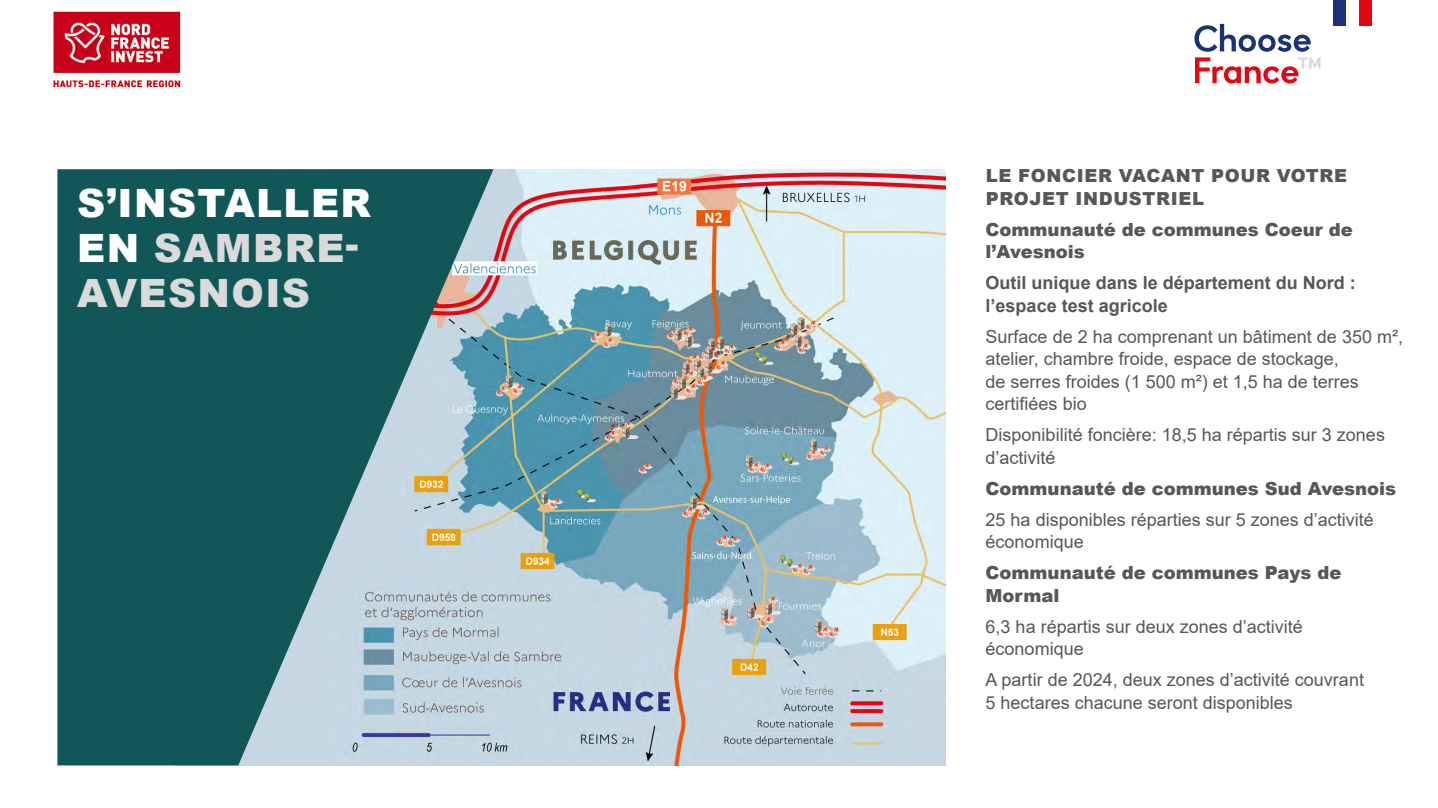
<style>
.page{position:relative;width:1438px;height:808px;background:#fff}
.page>*{position:absolute;margin:0;border:0;box-sizing:border-box;transform-origin:0 0}
.t1{font:900 39px/45px "Arial";letter-spacing:.035em;color:#dadada}
.t2{font:18px/22.5px "Arial";color:#575756}
.t3{font:900 18px/22.5px "Arial";color:#575756}
.t4{font:700 18px/22.5px "Arial";color:#575756}
.t5{font:900 18px/22.5px "Arial";letter-spacing:.035em;color:#575756}
.s1{color:#fff}
</style>
<div class="page">
<img style="left:53px;top:11px;width:128px;height:77px">
<div style="left:1333px;top:0;width:12px;height:26px;background:#1d3176"></div>
<div style="left:1358px;top:0;width:13px;height:26px;background:#e30613"></div>
<svg style="left:1194px;top:24px;width:126px;height:60px"></svg>
<img style="left:493px;top:170px;width:452px;height:595px">
<svg style="left:57px;top:169px;width:436px;height:596px;background:#43797c"></svg>
<p class="t1" style="left:77px;top:179px;width:295px"><span class="s1">S’INSTALLER<br>EN</span> SAMBRE-<br>AVESNOIS</p>
<p class="t5" style="left:985px;top:164px;width:363px">LE FONCIER VACANT POUR VOTRE<br>PROJET INDUSTRIEL</p>
<p class="t3" style="left:985px;top:217px;width:369px">Communauté de communes Coeur de l’Avesnois</p>
<p class="t4" style="left:985px;top:272px;width:372px">Outil unique dans le département du Nord : l’espace test agricole</p>
<p class="t2" style="left:985px;top:325px;width:419px">Surface de 2 ha comprenant un bâtiment de 350 m², atelier, chambre froide, espace de stockage,<br>de serres froides (1 500 m²) et 1,5 ha de terres certifiées bio</p>
<p class="t2" style="left:985px;top:423px;width:401px">Disponibilité foncière: 18,5 ha répartis sur 3 zones d’activité</p>
<p class="t3" style="left:985px;top:476px;width:412px">Communauté de communes Sud Avesnois</p>
<p class="t2" style="left:985px;top:508px;width:390px">25 ha disponibles réparties sur 5 zones d’activité économique</p>
<p class="t3" style="left:985px;top:561px;width:357px">Communauté de communes Pays de<br>Mormal</p>
<p class="t2" style="left:985px;top:615px;width:319px">6,3 ha répartis sur deux zones d’activité économique</p>
<p class="t2" style="left:985px;top:668px;width:380px">A partir de 2024, deux zones d’activité couvrant<br>5 hectares chacune seront disponibles</p>
</div>
